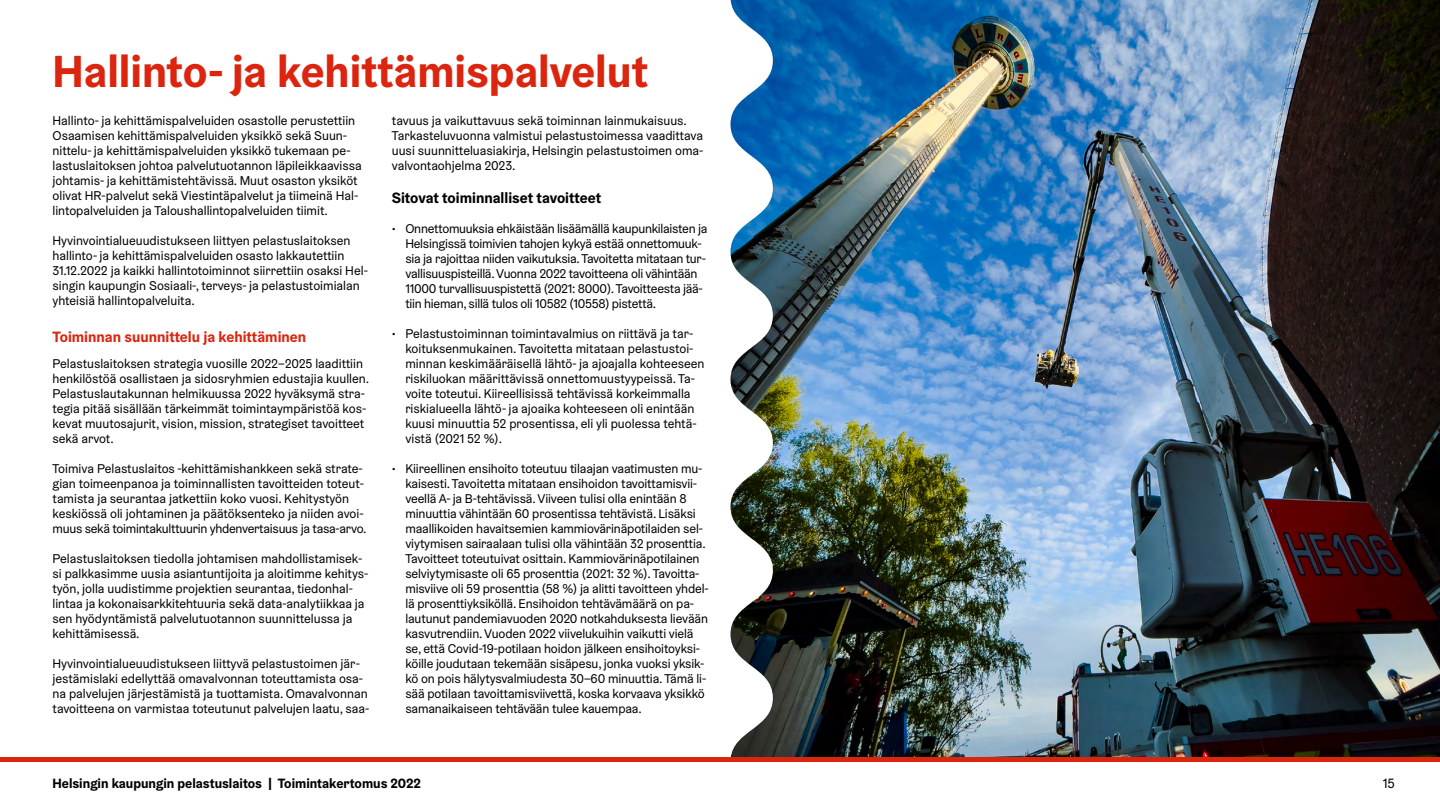
<style>
.page{position:relative;width:1440px;height:810px;background:#fff}
.page>*{position:absolute;margin:0;border:0;box-sizing:border-box;transform-origin:0 0}
.Otsikko_60_pt{font:700 45px "Helsinki Grotesk";color:#db250f}
.Väliotsikko{font:700 15px "Helsinki Grotesk";color:#db250f}
.Väliotsikko-2{font:700 15px "Helsinki Grotesk";color:#000}
.t1{font:700 13.5px "Helsinki Grotesk";color:#000}
.t2{font:13.5px "Helsinki Grotesk";color:#000}
.Leipis_1_kpl_Helsink{font:12.75px/15px "Helsinki Grotesk";color:#000}
.Leipis_1_kpl_Helsink-2{font:12.75px/15px "Helsinki Grotesk";letter-spacing:-.02em;color:#000}
</style>
<div class="page">
<img style="left:730px;top:0;width:710px;height:757px">
<div style="left:0;top:757px;width:1440px;height:5px;background:#db250f"></div>
<h1 class="Otsikko_60_pt" style="left:52px;top:42px;width:597px">Hallinto- ja kehittämispalvelut</h1>
<p class="Leipis_1_kpl_Helsink" style="left:52px;top:112px;width:311px">Hallinto- ja kehittämispalveluiden osastolle perustettiin Osaamisen kehittämispalveluiden yksikkö sekä Suun&shy;nittelu- ja kehittämispalveluiden yksikkö tukemaan pe&shy;lastuslaitoksen johtoa palvelutuotannon läpileikkaavissa johtamis- ja kehittämistehtävissä. Muut osaston yksiköt olivat HR-palvelut sekä Viestintäpalvelut ja tiimeinä Hal&shy;lintopalveluiden ja Taloushallintopalveluiden tiimit.</p>
<p class="Leipis_1_kpl_Helsink" style="left:52px;top:232px;width:317px">Hyvinvointialueuudistukseen liittyen pelastuslaitoksen hallinto- ja kehittämispalveluiden osasto lakkautettiin 31.12.2022 ja kaikki hallintotoiminnot siirrettiin osaksi Hel&shy;singin kaupungin Sosiaali-, terveys- ja pelastustoimialan yhteisiä hallintopalveluita.</p>
<h2 class="Väliotsikko" style="left:52px;top:327px;width:255px">Toiminnan suunnittelu ja kehittäminen</h2>
<p class="Leipis_1_kpl_Helsink" style="left:52px;top:356px;width:318px">Pelastuslaitoksen strategia vuosille 2022–2025 laadittiin henkilöstöä osallistaen ja sidosryhmien edustajia kuullen.<br>Pelastuslautakunnan helmikuussa 2022 hyväksymä stra&shy;tegia pitää sisällään tärkeimmät toimintaympäristöä kos&shy;kevat muutosajurit, vision, mission, strategiset tavoitteet sekä arvot.</p>
<p class="Leipis_1_kpl_Helsink" style="left:52px;top:461px;width:315px">Toimiva Pelastuslaitos -kehittämishankkeen sekä strate&shy;gian toimeenpanoa ja toiminnallisten tavoitteiden toteut&shy;tamista ja seurantaa jatkettiin koko vuosi. Kehitystyön keskiössä oli johtaminen ja päätöksenteko ja niiden avoi&shy;muus sekä toimintakulttuurin yhdenvertaisuus ja tasa-arvo.</p>
<p class="Leipis_1_kpl_Helsink" style="left:52px;top:551px;width:317px">Pelastuslaitoksen tiedolla johtamisen mahdollistamisek&shy;si palkkasimme uusia asiantuntijoita ja aloitimme kehitys&shy;työn, jolla uudistimme projektien seurantaa, tiedonhal&shy;lintaa ja kokonaisarkkitehtuuria sekä data-analytiikkaa ja sen hyödyntämistä palvelutuotannon suunnittelussa ja kehittämisessä.</p>
<p class="Leipis_1_kpl_Helsink" style="left:52px;top:656px;width:318px">Hyvinvointialueuudistukseen liittyvä pelastustoimen jär&shy;jestämislaki edellyttää omavalvonnan toteuttamista osa&shy;na palvelujen järjestämistä ja tuottamista. Omavalvonnan tavoitteena on varmistaa toteutunut palvelujen laatu, saa-</p>
<p class="Leipis_1_kpl_Helsink" style="left:392px;top:112px;width:313px">tavuus ja vaikuttavuus sekä toiminnan lainmukaisuus.<br>Tarkasteluvuonna valmistui pelastustoimessa vaadittava uusi suunnitteluasiakirja, Helsingin pelastustoimen oma&shy;valvontaohjelma 2023.</p>
<h2 class="Väliotsikko-2" style="left:392px;top:188px;width:211px">Sitovat toiminnalliset tavoitteet</h2>
<p class="Leipis_1_kpl_Helsink-2" style="left:405px;top:221px;width:304px;text-indent:-14px">• Onnettomuuksia ehkäistään lisäämällä kaupunkilaisten ja Helsingissä toimivien tahojen kykyä estää onnettomuuk&shy;sia ja rajoittaa niiden vaikutuksia. Tavoitetta mitataan tur&shy;vallisuuspisteillä. Vuonna 2022 tavoitteena oli vähintään 11000 turvallisuuspistettä (2021: 8000). Tavoitteesta jää&shy;tiin hieman, sillä tulos oli 10582 (10558) pistettä.</p>
<p class="Leipis_1_kpl_Helsink" style="left:405px;top:326px;width:301px;text-indent:-14px">• Pelastustoiminnan toimintavalmius on riittävä ja tar&shy;koituksenmukainen. Tavoitetta mitataan pelastustoi&shy;minnan keskimääräisellä lähtö- ja ajoajalla kohteeseen riskiluokan määrittävissä onnettomuustyypeissä. Ta&shy;voite toteutui. Kiireellisissä tehtävissä korkeimmalla riskialueella lähtö- ja ajoaika kohteeseen oli enintään kuusi minuuttia 52 prosentissa, eli yli puolessa tehtä&shy;vistä (2021 52 %).</p>
<p class="Leipis_1_kpl_Helsink" style="left:405px;top:461px;width:305px;text-indent:-14px">• Kiireellinen ensihoito toteutuu tilaajan vaatimusten mu&shy;kaisesti. Tavoitetta mitataan ensihoidon tavoittamisvii&shy;veellä A- ja B-tehtävissä. Viiveen tulisi olla enintään 8 minuuttia vähintään 60 prosentissa tehtävistä. Lisäksi maallikoiden havaitsemien kammiovärinäpotilaiden sel&shy;viytymisen sairaalaan tulisi olla vähintään 32 prosenttia.<br>Tavoitteet toteutuivat osittain. Kammiovärinäpotilainen selviytymisaste oli 65 prosenttia (2021: 32 %). Tavoitta&shy;misviive oli 59 prosenttia (58 %) ja alitti tavoitteen yhdel&shy;lä prosenttiyksiköllä. Ensihoidon tehtävämäärä on pa&shy;lautunut pandemiavuoden 2020 notkahduksesta lievään kasvutrendiin. Vuoden 2022 viivelukuihin vaikutti vielä se, että Covid-19-potilaan hoidon jälkeen ensihoitoyksi&shy;köille joudutaan tekemään sisäpesu, jonka vuoksi yksik&shy;kö on pois hälytysvalmiudesta 30–60 minuuttia. Tämä li&shy;sää potilaan tavoittamisviivettä, koska korvaava yksikkö samanaikaiseen tehtävään tulee kauempaa.</p>
<p class="t1" style="left:52px;top:775px;width:370px">Helsingin kaupungin pelastuslaitos | Toimintakertomus 2022</p>
<p class="t2" style="left:1383px;top:775px;width:14px">15</p>
</div>
